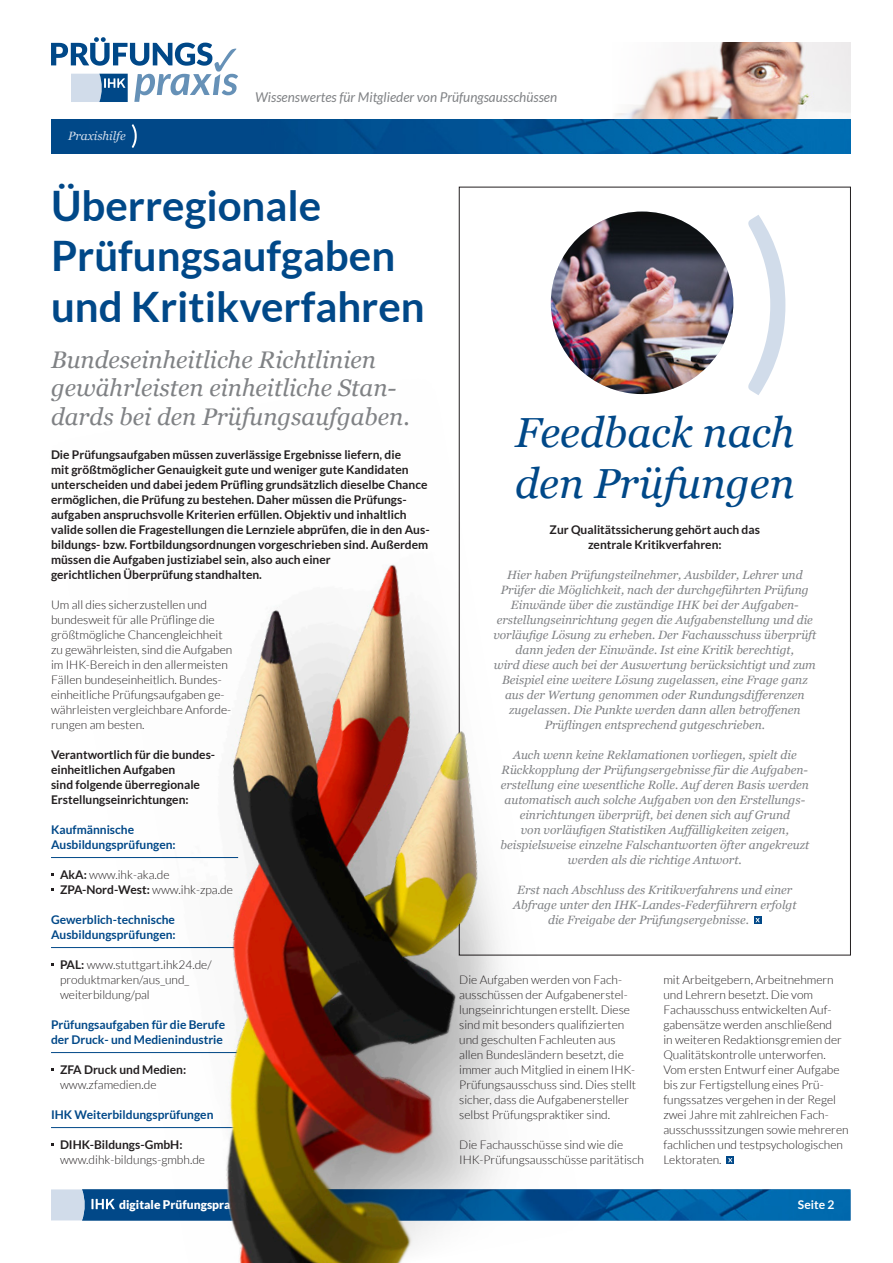
<style>
.page{position:relative;width:893px;height:1263px;background:#fff}
.page>*{position:absolute;margin:0;border:0;box-sizing:border-box;transform-origin:0 0}
.t1{font:700 42px/50.4px "Lato";color:#004888}
.t2{font:italic 42px/50.4px "Georgia";color:#004888}
.t3{font:italic 24px/28.8px "Georgia";color:#808285}
.t4{font:italic 13.5px "Lato";color:#808285}
.t5{font:300 12px/15px "Lato";color:#231f20}
.t6{font:italic 12px/15px "Georgia";color:#808285;text-align:center}
.t7{font:700 12px/15px "Lato";color:#231f20}
.t8{font:700 12px/15px "Lato";color:#004888}
.t9{font:900 12px "Lato";color:#fff}
.t10{font:italic 12px "Georgia";color:#d1dcea}
.t11{font:700 12px "Lato";color:#fff}
.s1{font-weight:700}
.s2{font-weight:300}
.s3{font-weight:400;font-style:italic}
.s4{font-weight:400;font-style:italic;color:#e4eaf2}
</style>
<div class="page">
<img style="left:615px;top:43px;width:235px;height:76px">
<svg style="left:51px;top:37px;width:187px;height:65px"></svg>
<div style="left:51px;top:119px;width:799px;height:34px;background:#004888"></div>
<img style="left:131px;top:119px;width:719px;height:34px">
<svg style="left:132px;top:124px;width:5px;height:24px"></svg>
<svg style="left:585px;top:1189px;width:265px;height:31px;background:#0164a7"></svg>
<svg style="left:754px;top:916px;width:8px;height:8px"></svg>
<svg style="left:755px;top:918px;width:5px;height:4px"></svg>
<svg style="left:748px;top:215px;width:37px;height:180px"></svg>
<img style="left:551px;top:212px;width:182px;height:182px;border-radius:91px">
<svg style="left:726px;top:1156px;width:8px;height:8px"></svg>
<svg style="left:728px;top:1158px;width:4px;height:4px"></svg>
<img style="left:51px;top:375px;width:534px;height:888px">
<p class="t10" style="left:68px;top:128px;width:59px">Praxishilfe</p>
<p class="t4" style="left:255px;top:90px;width:304px">Wissenswertes für Mitglieder von Prüfungsausschüssen</p>
<p class="t1" style="left:51px;top:180px;width:375px">Überregionale<br>Prüfungsaufgaben und Kritikverfahren</p>
<p class="t3" style="left:51px;top:344px;width:360px">Bundeseinheitliche Richtlinien gewährleisten einheitliche Stan&shy;dards bei den Prüfungsaufgaben.</p>
<p class="t7" style="left:51px;top:447px;width:380px">Die Prüfungsaufgaben müssen zuverlässige Ergebnisse liefern, die<br>mit größtmöglicher Genauigkeit gute und weniger gute Kandidaten unterscheiden und dabei jedem Prüfling grundsätzlich dieselbe Chance ermöglichen, die Prüfung zu bestehen. Daher müssen die Prüfungs&shy;aufgaben anspruchsvolle Kriterien erfüllen. Objektiv und inhaltlich valide sollen die Fragestellungen die Lernziele abprüfen, die in den Aus&shy;bildungs- bzw. Fortbildungsordnungen vorgeschrieben sind. Außerdem müssen die Aufgaben justiziabel sein, also auch einer<br>gerichtlichen Überprüfung standhalten.</p>
<p class="t5" style="left:51px;top:597px;width:183px">Um all dies sicherzustellen und bundesweit für alle Prüflinge die größtmögliche Chancengleichheit zu gewährleisten, sind die Aufgaben im IHK-Bereich in den allermeisten Fällen bundeseinheitlich. Bundes&shy;einheitliche Prüfungsaufgaben ge&shy;währleisten vergleichbare Anforde&shy;rungen am besten.</p>
<p class="t7" style="left:51px;top:747px;width:166px">Verantwortlich für die bundes&shy;einheitlichen Aufgaben<br>sind folgende überregionale<br>Erstellungseinrichtungen:</p>
<p class="t8" style="left:51px;top:822px;width:126px">Kaufmännische<br>Ausbildungsprüfungen:</p>
<p class="t5" style="left:60px;top:867px;width:111px"><span class="s1">AkA:</span> www.ihk-aka.de</p>
<p class="t7" style="left:60px;top:882px;width:174px">ZPA-Nord-West: <span class="s2">www.ihk-zpa.de</span></p>
<p class="t8" style="left:51px;top:912px;width:126px">Gewerblich-technische<br>Ausbildungsprüfungen:</p>
<p class="t5" style="left:60px;top:957px;width:153px"><span class="s1">PAL:</span> www.stuttgart.ihk24.de/ produktmarken/aus_und_ weiterbildung/pal</p>
<p class="t8" style="left:51px;top:1017px;width:176px">Prüfungsaufgaben für die Berufe der Druck- und Medienindustrie</p>
<p class="t7" style="left:60px;top:1062px;width:128px">ZFA Druck und Medien: <span class="s2">www.zfamedien.de</span></p>
<p class="t8" style="left:51px;top:1107px;width:164px">IHK Weiterbildungsprüfungen</p>
<p class="t5" style="left:60px;top:1137px;width:147px"><span class="s1">DIHK-Bildungs-GmbH: </span>www.dihk-bildungs-gmbh.de</p>
<p class="t2" style="left:515px;top:406px;width:281px">Feedback nach den Prüfungen</p>
<p class="t7" style="left:550px;top:522px;width:212px;text-align:center">Zur Qualitätssicherung gehört auch das zentrale Kritikverfahren:</p>
<p class="t6" style="left:493px;top:567px;width:324px">Hier haben Prüfungsteilnehmer, Ausbilder, Lehrer und Prüfer die Möglichkeit, nach der durchgeführten Prüfung Einwände über die zuständige IHK bei der Aufgaben&shy;erstellungseinrichtung gegen die Aufgabenstellung und die vorläufige Lösung zu erheben. Der Fachausschuss überprüft dann jeden der Einwände. Ist eine Kritik berechtigt,<br>wird diese auch bei der Auswertung berücksichtigt und zum Beispiel eine weitere Lösung zugelassen, eine Frage ganz aus der Wertung genommen oder Rundungsdifferenzen zugelassen. Die Punkte werden dann allen betroffenen Prüflingen entsprechend gutgeschrieben.</p>
<p class="t6" style="left:500px;top:747px;width:310px">Auch wenn keine Reklamationen vorliegen, spielt die Rückkopplung der Prüfungsergebnisse für die Aufgaben&shy;erstellung eine wesentliche Rolle. Auf deren Basis werden automatisch auch solche Aufgaben von den Erstellungs&shy;einrichtungen überprüft, bei denen sich auf Grund<br>von vorläufigen Statistiken Auffälligkeiten zeigen, beispielsweise einzelne Falschantworten öfter angekreuzt werden als die richtige Antwort.</p>
<p class="t6" style="left:517px;top:882px;width:277px">Erst nach Abschluss des Kritikverfahrens und einer</p>
<p class="t6" style="left:513px;top:897px;width:285px">Abfrage unter den IHK-Landes-Federführern erfolgt</p>
<p class="t6" style="left:548px;top:912px;width:202px">die Freigabe der Prüfungsergebnisse.</p>
<p class="t5" style="left:459px;top:972px;width:178px">Die Aufgaben werden von Fach&shy;ausschüssen der Aufgabenerstel&shy;lungseinrichtungen erstellt. Diese sind mit besonders qualifizierten und geschulten Fachleuten aus allen Bundesländern besetzt, die immer auch Mitglied in einem IHK-Prüfungsausschuss sind. Dies stellt sicher, dass die Aufgabenersteller selbst Prüfungspraktiker sind.</p>
<p class="t5" style="left:459px;top:1137px;width:186px">Die Fachausschüsse sind wie die<br>IHK-Prüfungsausschüsse paritätisch</p>
<p class="t5" style="left:663px;top:972px;width:187px">mit Arbeitgebern, Arbeitnehmern und Lehrern besetzt. Die vom<br>Fachausschuss entwickelten Auf&shy;gabensätze werden anschließend<br>in weiteren Redaktionsgremien der<br>Qualitätskontrolle unterworfen.<br>Vom ersten Entwurf einer Aufgabe bis zur Fertigstellung eines Prü&shy;fungssatzes vergehen in der Regel zwei Jahre mit zahlreichen Fach&shy;ausschusssitzungen sowie mehreren fachlichen und testpsychologischen<br>Lektoraten.</p>
<p class="t9" style="left:119px;top:1198px;width:220px">digitale Prüfungspraxis <span class="s3">Ausgabe</span> <span class="s4">3/2018</span></p>
<p class="t11" style="left:798px;top:1198px;width:38px">Seite 2</p>
</div>
